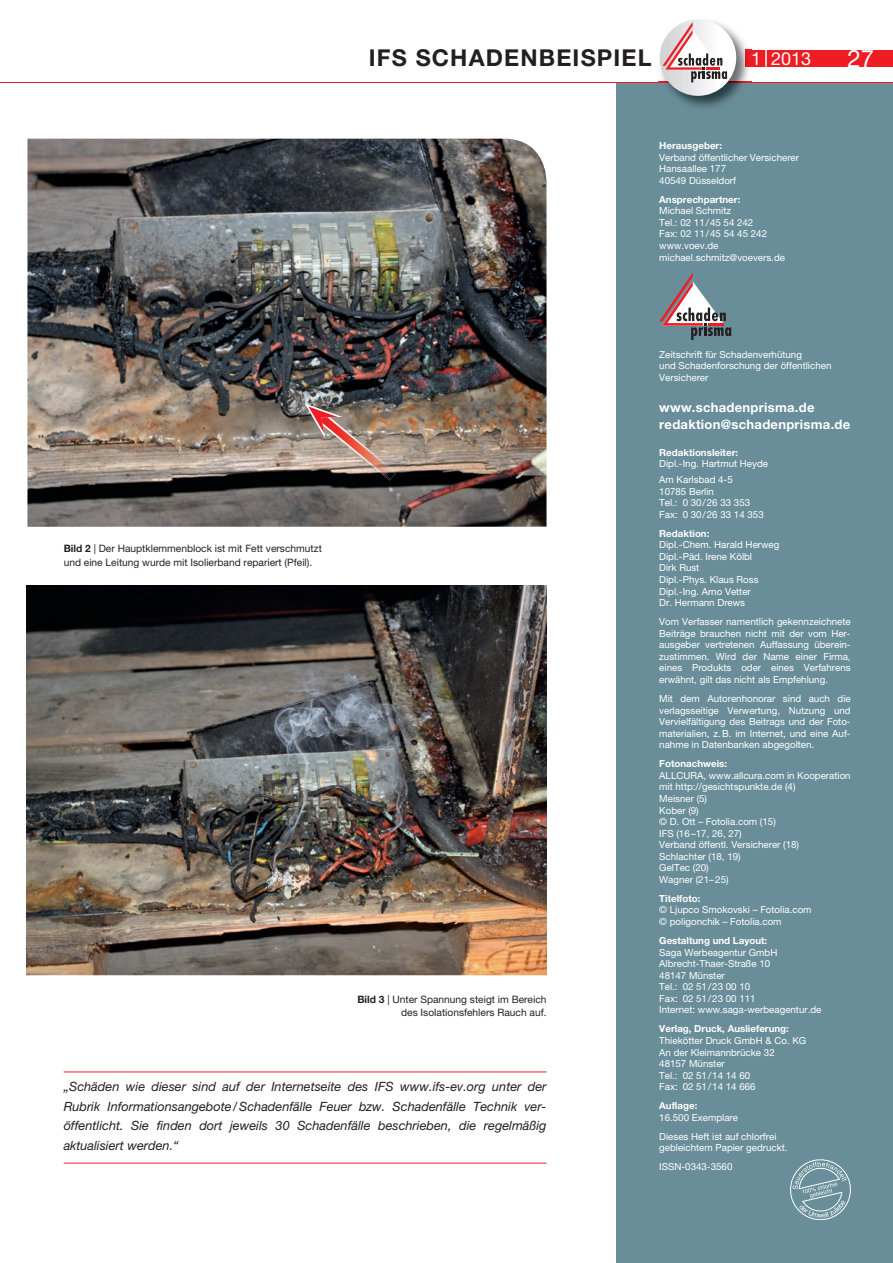
<style>
.page{position:relative;width:893px;height:1263px;background:#fff}
.page>*{position:absolute;margin:0;border:0;box-sizing:border-box;transform-origin:0 0}
.t1{font:24px "Helvetica Neue";color:#fff}
.t2{font:700 23.25px "Helvetica Neue";letter-spacing:.05em;color:#231f20}
.t3{font:18px "Helvetica Neue";color:#fff}
.t4{font:700 13.05px/16.5px "Helvetica Neue";letter-spacing:.02em;color:#fff}
.t5{font:italic 12.75px/19.5px "Helvetica Neue";color:#231f20;text-align:justify}
.t6{font:10.2px/13.5px "Helvetica Neue";color:#231f20}
.t7{font:9.75px/11.6px "Helvetica Neue";color:#fff}
.t8{font:700 9.75px "Helvetica Neue";color:#fff}
.s1{font-weight:700}
</style>
<div class="page">
<div style="left:616px;top:82px;width:276px;height:1181px;background:#6a8e99"></div>
<svg style="left:659px;top:273px;width:72px;height:67px"></svg>
<svg style="left:790px;top:1160px;width:60px;height:60px"></svg>
<div style="left:745px;top:50px;width:147px;height:17px;background:#ee1d23"></div>
<svg style="left:765px;top:50px;width:1px;height:17px"></svg>
<hr style="left:0;top:82px;width:892px;height:1px;background:#ee1d23">
<img style="left:658px;top:20px;width:93px;height:88px">
<img style="left:745px;top:50px;width:6px;height:17px">
<img style="left:658px;top:82px;width:93px;height:1px">
<svg style="left:659px;top:19px;width:77px;height:77px"></svg>
<svg style="left:662px;top:22px;width:22px;height:48px"></svg>
<hr style="left:64px;top:1072px;width:482px;height:1px;background:#ee1d23">
<hr style="left:64px;top:1163px;width:482px;height:1px;background:#ee1d23">
<img style="left:27px;top:139px;width:519px;height:388px">
<img style="left:27px;top:585px;width:519px;height:390px">
<img style="left:322px;top:417px;width:74px;height:63px">
<img style="left:305px;top:404px;width:37px;height:34px">
<img style="left:321px;top:417px;width:74px;height:62px">
<img style="left:308px;top:407px;width:30px;height:26px">
<h2 class="t2" style="left:369px;top:50px;width:284px">IFS SCHADENBEISPIEL</h2>
<h3 class="t3" style="left:751px;top:52px;width:62px">1 2013</h3>
<h1 class="t1" style="left:847px;top:50px;width:28px">27</h1>
<p class="t6" style="left:64px;top:543px;width:260px"><span class="s1">Bild 2</span> | Der Hauptklemmenblock ist mit Fett verschmutzt und eine Leitung wurde mit Isolierband repariert (Pfeil).</p>
<p class="t6" style="left:357px;top:993px;width:191px;text-align:right"><span class="s1">Bild 3</span> | Unter Spannung steigt im Bereich des Isolationsfehlers Rauch auf.</p>
<p class="t5" style="left:64px;top:1078px;width:484px">„Schäden wie dieser sind auf der Internetseite des IFS www.ifs-ev.org unter der Rubrik Informationsangebote / Schadenfälle Feuer bzw. Schadenfälle Technik ver&shy;öffentlicht. Sie finden dort jeweils 30 Schadenfälle beschrieben, die regelmäßig aktualisiert werden.“</p>
<p class="t8" style="left:659px;top:142px;width:64px">Herausgeber:</p>
<p class="t7" style="left:659px;top:152px;width:141px">Verband öffentlicher Versicherer<br>Hansaallee 177<br>40549 Düsseldorf</p>
<p class="t8" style="left:659px;top:196px;width:83px">Ansprechpartner:</p>
<p class="t7" style="left:659px;top:206px;width:127px">Michael Schmitz<br>Tel.: 02 11/45 54 242<br>Fax: 02 11/45 54 45 242 www.voev.de michael.schmitz@voevers.de</p>
<p class="t7" style="left:659px;top:350px;width:174px">Zeitschrift für Schadenverhütung<br>und Schadenforschung der öffentlichen<br>Versicherer</p>
<h3 class="t4" style="left:659px;top:401px;width:192px">www.schadenprisma.de redaktion@schadenprisma.de</h3>
<p class="t8" style="left:659px;top:449px;width:80px">Redaktionsleiter:</p>
<p class="t7" style="left:659px;top:457px;width:110px;line-height:16px">Dipl.-Ing. Hartmut Heyde<br>Am Karlsbad 4-5</p>
<p class="t7" style="left:659px;top:486px;width:106px">10785 Berlin<br>Tel.: 0 30/26 33 353<br>Fax: 0 30/26 33 14 353</p>
<p class="t8" style="left:659px;top:530px;width:52px">Redaktion:</p>
<p class="t7" style="left:659px;top:540px;width:122px">Dipl.-Chem. Harald Herweg<br>Dipl.-Päd. Irene Kölbl<br>Dirk Rust<br>Dipl.-Phys. Klaus Ross<br>Dipl.-Ing. Arno Vetter<br>Dr. Hermann Drews</p>
<p class="t7" style="left:659px;top:617px;width:193px;text-align:justify">Vom Verfasser namentlich gekennzeichnete Beiträge brauchen nicht mit der vom Her&shy;ausgeber vertretenen Auffassung überein&shy;zustimmen. Wird der Name einer Firma, eines Produkts oder eines Verfahrens erwähnt, gilt das nicht als Empfehlung.</p>
<p class="t7" style="left:659px;top:694px;width:193px;text-align:justify">Mit dem Autorenhonorar sind auch die verlagsseitige Verwertung, Nutzung und Vervielfältigung des Beitrags und der Foto&shy;materialien, z. B. im Internet, und eine Auf&shy;nahme in Datenbanken abgegolten.</p>
<p class="t8" style="left:659px;top:760px;width:69px">Fotonachweis:</p>
<p class="t7" style="left:659px;top:771px;width:193px">ALLCURA, www.allcura.com in Kooperation mit http://gesichtspunkte.de (4)<br>Meisner (5)<br>Kober (9)<br>© D. Ott – Fotolia.com (15)<br>IFS (16 –17, 26, 27)<br>Verband öffentl. Versicherer (18)<br>Schlachter (18, 19)<br>GelTec (20)<br>Wagner (21– 25)</p>
<p class="t8" style="left:659px;top:895px;width:43px">Titelfoto:</p>
<p class="t7" style="left:659px;top:905px;width:154px">© Ljupco Smokovski – Fotolia.com © poligonchik – Fotolia.com</p>
<p class="t8" style="left:659px;top:937px;width:109px">Gestaltung und Layout:</p>
<p class="t7" style="left:659px;top:947px;width:164px">Saga Werbeagentur GmbH<br>Albrecht-Thaer-Straße 10<br>48147 Münster<br>Tel.: 02 51/23 00 10<br>Fax: 02 51/23 00 111<br>Internet: www.saga-werbeagentur.de</p>
<p class="t8" style="left:659px;top:1025px;width:131px">Verlag, Druck, Auslieferung:</p>
<p class="t7" style="left:659px;top:1036px;width:149px">Thiekötter Druck GmbH &amp; Co. KG<br>An der Kleimannbrücke 32<br>48157 Münster<br>Tel.: 02 51/14 14 60<br>Fax: 02 51/14 14 666</p>
<p class="t8" style="left:659px;top:1102px;width:40px">Auflage:</p>
<p class="t7" style="left:659px;top:1109px;width:119px;line-height:19px">16.500 Exemplare<br>Dieses Heft ist auf chlorfrei</p>
<p class="t7" style="left:659px;top:1139px;width:130px;line-height:19px">gebleichtem Papier gedruckt.<br>ISSN-0343-3560</p>
</div>
